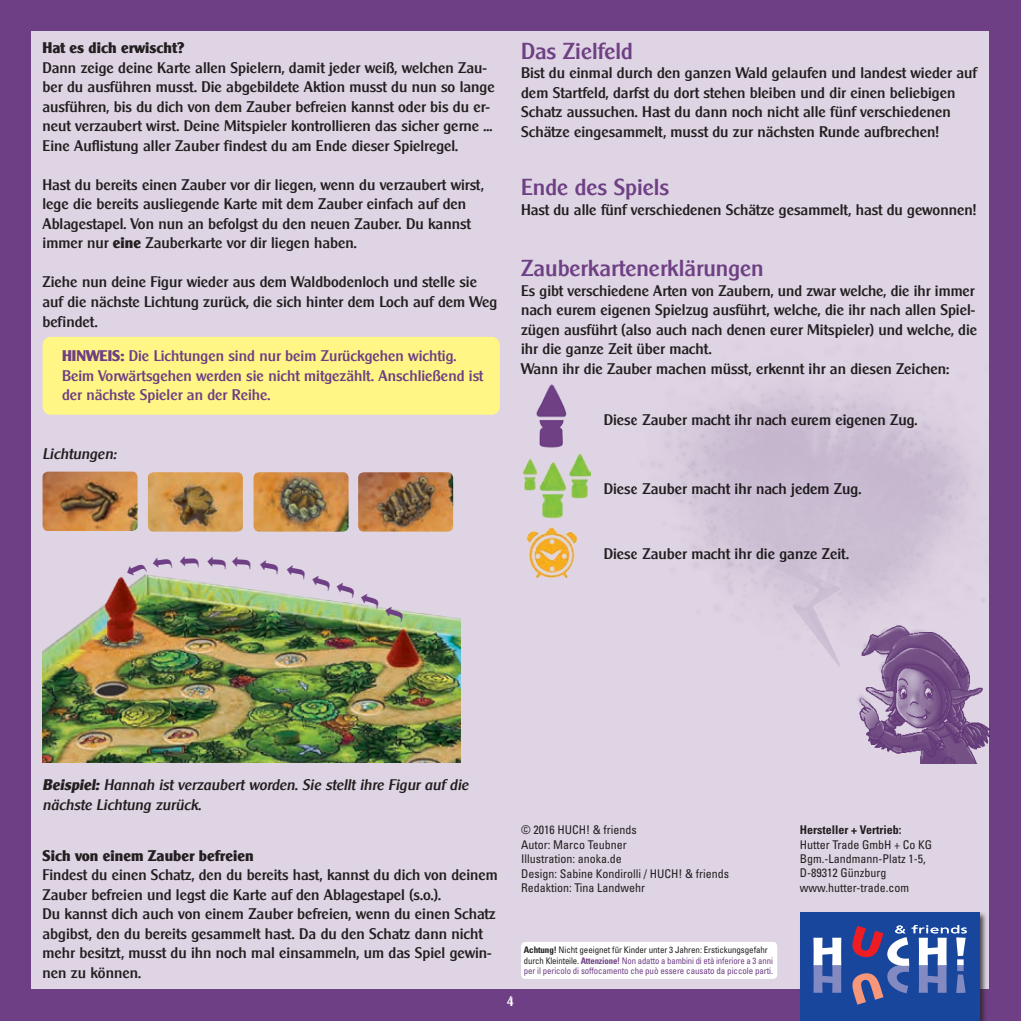
<style>
.page{position:relative;width:1021px;height:1021px;background:#fff}
.page>*{position:absolute;margin:0;border:0;box-sizing:border-box;transform-origin:0 0}
.t1{font:500 22.5px "Clear Gothic Serial";color:#6e3f84}
.t2{font:500 15px/19.5px "Clear Gothic Serial";color:#231f20}
.t3{font:500 15px/19.5px "Clear Gothic Serial";color:#6e3f84}
.t4{font:italic 500 15px/19.5px "Clear Gothic Serial";color:#231f20}
.t5{font:800 15px "Clear Gothic Serial";color:#231f20}
.t6{font:500 13.5px "Clear Gothic Serial";color:#fff}
.t7{font:condensed 12px/14.4px "Univers";color:#231f20}
.t8{font:700 condensed 12px "Univers";color:#231f20}
.t9{font:condensed 9px/10.5px "Univers";letter-spacing:-.01em;color:#6e3f84}
.s1{font-weight:800}
.s2{font-weight:700;color:#231f20}
.s3{color:#231f20}
.s4{font-weight:700}
</style>
<div class="page">
<div style="left:0;top:0;width:1020px;height:1020px;background:#6e3f84"></div>
<div style="left:32px;top:32px;width:957px;height:957px;background:#ded4e3"></div>
<div style="left:43px;top:337px;width:457px;height:78px;background:#fff685;border-radius:9px"></div>
<img style="left:43px;top:471px;width:94px;height:45px">
<img style="left:148px;top:472px;width:95px;height:44px">
<img style="left:253px;top:472px;width:95px;height:44px">
<img style="left:358px;top:472px;width:95px;height:44px">
<div style="left:521px;top:941px;width:256px;height:37px;background:#fff;border-radius:4px"></div>
<div style="left:798px;top:911px;width:189px;height:109px;background:#231f20;opacity:.75"></div>
<div style="left:800px;top:912px;width:179px;height:108px;background:#18469d"></div>
<svg style="left:813px;top:937px;width:28px;height:55px"></svg>
<svg style="left:852px;top:925px;width:114px;height:79px"></svg>
<img style="left:526px;top:527px;width:52px;height:52px">
<img style="left:536px;top:384px;width:31px;height:63px">
<img style="left:522px;top:453px;width:68px;height:66px">
<img style="left:859px;top:710px;width:131px;height:53px">
<img style="left:43px;top:516px;width:417px;height:246px">
<img style="left:652px;top:390px;width:333px;height:320px">
<svg style="left:259px;top:559px;width:20px;height:15px"></svg>
<svg style="left:286px;top:564px;width:119px;height:58px"></svg>
<svg style="left:179px;top:555px;width:20px;height:12px"></svg>
<svg style="left:207px;top:555px;width:19px;height:13px"></svg>
<svg style="left:232px;top:555px;width:19px;height:13px"></svg>
<svg style="left:125px;top:555px;width:47px;height:24px"></svg>
<p class="t5" style="left:43px;top:39px;width:143px">Hat es dich erwischt?</p>
<p class="t2" style="left:43px;top:58px;width:454px">Dann zeige deine Karte allen Spielern, damit jeder weiß, welchen Zau&shy;ber du ausführen musst. Die abgebildete Aktion musst du nun so lange ausführen, bis du dich von dem Zauber befreien kannst oder bis du er&shy;neut verzaubert wirst. Deine Mitspieler kontrollieren das sicher gerne ...<br>Eine Auflistung aller Zauber findest du am Ende dieser Spielregel.</p>
<p class="t2" style="left:43px;top:175px;width:443px">Hast du bereits einen Zauber vor dir liegen, wenn du verzaubert wirst, lege die bereits ausliegende Karte mit dem Zauber einfach auf den Ablagestapel. Von nun an befolgst du den neuen Zauber. Du kannst immer nur <span class="s1">eine</span> Zauberkarte vor dir liegen haben.</p>
<p class="t2" style="left:43px;top:272px;width:456px">Ziehe nun deine Figur wieder aus dem Waldbodenloch und stelle sie auf die nächste Lichtung zurück, die sich hinter dem Loch auf dem Weg befindet.</p>
<p class="t3" style="left:62px;top:346px;width:423px"><span class="s1">Hinweis:</span> Die Lichtungen sind nur beim Zurückgehen wichtig.<br>Beim Vorwärtsgehen werden sie nicht mitgezählt. Anschließend ist der nächste Spieler an der Reihe.</p>
<p class="t4" style="left:43px;top:443px;width:75px">Lichtungen:</p>
<h1 class="t1" style="left:521px;top:37px;width:113px">Das Zielfeld</h1>
<p class="t2" style="left:521px;top:63px;width:457px">Bist du einmal durch den ganzen Wald gelaufen und landest wieder auf dem Startfeld, darfst du dort stehen bleiben und dir einen beliebigen Schatz aussuchen. Hast du dann noch nicht alle fünf verschiedenen Schätze eingesammelt, musst du zur nächsten Runde aufbrechen!</p>
<h1 class="t1" style="left:521px;top:174px;width:150px">Ende des Spiels</h1>
<p class="t2" style="left:521px;top:200px;width:456px">Hast du alle fünf verschiedenen Schätze gesammelt, hast du gewonnen!</p>
<h1 class="t1" style="left:521px;top:255px;width:244px">Zauberkartenerklärungen</h1>
<p class="t2" style="left:521px;top:281px;width:457px">Es gibt verschiedene Arten von Zaubern, und zwar welche, die ihr immer nach eurem eigenen Spielzug ausführt, welche, die ihr nach allen Spiel&shy;zügen ausführt (also auch nach denen eurer Mitspieler) und welche, die ihr die ganze Zeit über macht.<br>Wann ihr die Zauber machen müsst, erkennt ihr an diesen Zeichen:</p>
<p class="t2" style="left:603px;top:410px;width:315px">Diese Zauber macht ihr nach eurem eigenen Zug.</p>
<p class="t2" style="left:603px;top:479px;width:259px">Diese Zauber macht ihr nach jedem Zug.</p>
<p class="t2" style="left:603px;top:543px;width:247px">Diese Zauber macht ihr die ganze Zeit.</p>
<p class="t4" style="left:43px;top:775px;width:427px"><span class="s1">Beispiel:</span> Hannah ist verzaubert worden. Sie stellt ihre Figur auf die nächste Lichtung zurück.</p>
<p class="t5" style="left:43px;top:846px;width:212px">Sich von einem Zauber befreien</p>
<p class="t2" style="left:43px;top:865px;width:456px">Findest du einen Schatz, den du bereits hast, kannst du dich von deinem Zauber befreien und legst die Karte auf den Ablagestapel (s.o.).<br>Du kannst dich auch von einem Zauber befreien, wenn du einen Schatz abgibst, den du bereits gesammelt hast. Da du den Schatz dann nicht mehr besitzt, musst du ihn noch mal einsammeln, um das Spiel gewin&shy;nen zu können.</p>
<p class="t7" style="left:521px;top:822px;width:209px">© 2016 HUCH! &amp; friends<br>Autor: Marco Teubner<br>Illustration: anoka.de<br>Design: Sabine Kondirolli / HUCH! &amp; friends<br>Redaktion: Tina Landwehr</p>
<p class="t8" style="left:799px;top:822px;width:103px">Hersteller + Vertrieb:</p>
<p class="t7" style="left:799px;top:836px;width:134px">Hutter Trade GmbH + Co KG<br>Bgm.-Landmann-Platz 1-5,<br>D-89312 Günzburg www.hutter-trade.com</p>
<p class="t6" style="left:507px;top:993px;width:9px">4</p>
<p class="t9" style="left:524px;top:944px;width:251px"><span class="s2">Achtung!</span> <span class="s3">Nicht geeignet für Kinder unter 3 Jahren: Erstickungsgefahr durch Kleinteile.</span> <span class="s4">Attenzione!</span> Non adatto a bambini di età inferiore a 3 anni per il pericolo di soffocamento che può essere causato da piccole parti.</p>
</div>
